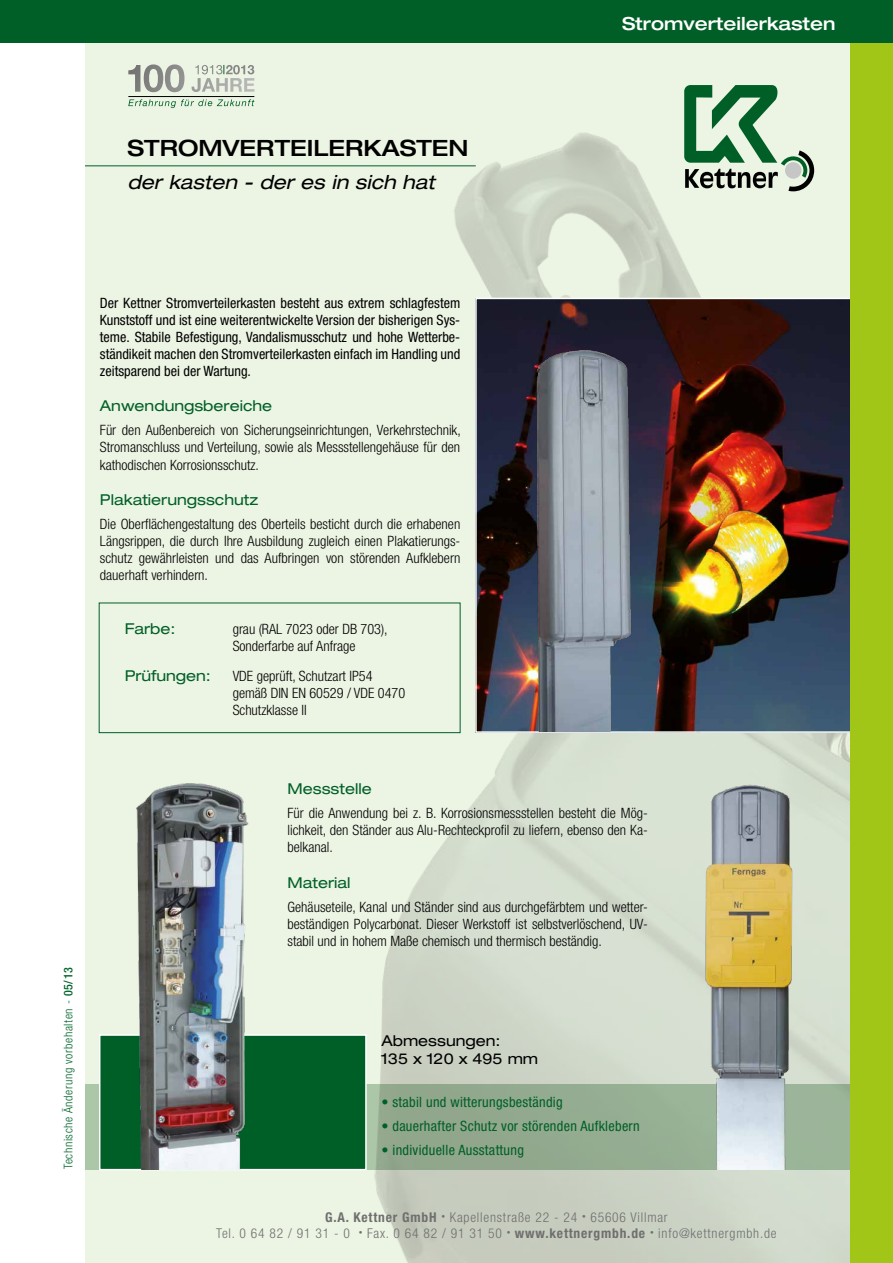
<style>
.page{position:relative;width:893px;height:1263px;background:#fff}
.page>*{position:absolute;margin:0;border:0;box-sizing:border-box;transform-origin:0 0}
.t1{font:500 expanded 22.5px "Helvetica Neue LT Std";color:#000}
.t2{font:italic expanded 19.5px "Helvetica Neue LT Std";color:#000}
.t3{font:500 expanded 18px "Helvetica Neue LT Std";color:#fff}
.t4{font:expanded 15px "Helvetica Neue LT Std";color:#005f27}
.t5{font:expanded 15px/18px "Helvetica Neue LT Std";color:#000}
.t6{font:300 condensed 14.25px/17.1px "Helvetica Neue LT Std";color:#000;text-align:justify}
.t7{font:condensed 14.25px/17.1px "Helvetica Neue LT Std";color:#000;text-align:justify}
.t8{font:condensed 14.25px "Helvetica Neue LT Std";letter-spacing:.02em;color:#005f27}
.t9{font:300 condensed 13.5px/16.2px "Helvetica Neue LT Std";letter-spacing:.06em;color:#706f6f;text-align:center}
.t10{font:300 condensed 12px "Helvetica Neue LT Std";letter-spacing:.05em;color:#00652a}
.s1{font-weight:500}
.s2{font-weight:700}
</style>
<div class="page">
<img style="left:85px;top:43px;width:765px;height:1220px">
<div style="left:99px;top:603px;width:361px;height:130px;border:1px solid #005f27"></div>
<svg style="left:85px;top:1084px;width:765px;height:85px;background:#94ac90"></svg>
<div style="left:99px;top:1034px;width:268px;height:136px;background:#005f27;border:2px solid #fff"></div>
<img style="left:478px;top:301px;width:372px;height:429px">
<hr style="left:85px;top:166px;width:391px;height:1px;background:#005f27">
<img style="left:107px;top:755px;width:181px;height:414px">
<img style="left:511px;top:350px;width:124px;height:381px">
<img style="left:662px;top:762px;width:177px;height:407px">
<div style="left:850px;top:0;width:43px;height:1263px;background:#a2c617"></div>
<div style="left:0;top:0;width:893px;height:43px;background:#005f27"></div>
<svg style="left:684px;top:85px;width:130px;height:106px;background:#95b59a"></svg>
<svg style="left:128px;top:64px;width:56px;height:28px;background:#b7bbb2"></svg>
<svg style="left:192px;top:65px;width:62px;height:27px;background:#ced3c8"></svg>
<svg style="left:128px;top:99px;width:126px;height:9px"></svg>
<hr style="left:128px;top:96px;width:126px;height:1px;background:#000">
<p class="t3" style="left:622px;top:12px;width:215px">Stromverteilerkasten</p>
<h1 class="t1" style="left:128px;top:134px;width:342px">STROMVERTEILERKASTEN</h1>
<h2 class="t2" style="left:128px;top:171px;width:309px">der kasten - der es in sich hat</h2>
<p class="t7" style="left:100px;top:294px;width:362px">Der Kettner Stromverteilerkasten besteht aus extrem schlagfestem Kunststoff und ist eine weiterentwickelte Version der bisherigen Sys&shy;teme. Stabile Befestigung, Vandalismusschutz und hohe Wetterbe&shy;ständikeit machen den Stromverteilerkasten einfach im Handling und zeitsparend bei der Wartung.</p>
<p class="t4" style="left:100px;top:397px;width:174px">Anwendungsbereiche</p>
<p class="t6" style="left:100px;top:422px;width:362px">Für den Außenbereich von Sicherungseinrichtungen, Verkehrstechnik, Stromanschluss und Verteilung, sowie als Messstellengehäuse für den kathodischen Korrosionsschutz.</p>
<p class="t4" style="left:100px;top:490px;width:160px">Plakatierungsschutz</p>
<p class="t6" style="left:100px;top:515px;width:362px">Die Oberflächengestaltung des Oberteils besticht durch die erhabenen Längsrippen, die durch Ihre Ausbildung zugleich einen Plakatierungs&shy;schutz gewährleisten und das Aufbringen von störenden Aufklebern dauerhaft verhindern.</p>
<p class="t4" style="left:125px;top:620px;width:52px">Farbe:</p>
<p class="t6" style="left:233px;top:620px;width:156px">grau (RAL 7023 oder DB 703),<br>Sonderfarbe auf Anfrage</p>
<p class="t4" style="left:125px;top:667px;width:88px">Prüfungen:</p>
<p class="t6" style="left:233px;top:667px;width:174px;text-align:left">VDE geprüft, Schutzart IP54 gemäß DIN EN 60529 / VDE 0470<br>Schutzklasse II</p>
<p class="t10" style="left:61px;top:1169px;width:204px;rotate:-90deg">Technische Änderung vorbehalten - <span class="s1">05/13</span></p>
<p class="t4" style="left:288px;top:780px;width:86px">Messstelle</p>
<p class="t6" style="left:288px;top:804px;width:362px">Für die Anwendung bei z. B. Korrosionsmessstellen besteht die Mög&shy;lichkeit, den Ständer aus Alu-Rechteckprofil zu liefern, ebenso den Ka&shy;belkanal.</p>
<p class="t4" style="left:288px;top:873px;width:65px">Material</p>
<p class="t6" style="left:288px;top:898px;width:362px">Gehäuseteile, Kanal und Ständer sind aus durchgefärbtem und wetter&shy;beständigen Polycarbonat. Dieser Werkstoff ist selbstverlöschend, UV&shy;stabil und in hohem Maße chemisch und thermisch beständig.</p>
<p class="t5" style="left:381px;top:1031px;width:158px">Abmessungen:<br>135 x 120 x 495 mm</p>
<p class="t8" style="left:381px;top:1094px;width:183px">• stabil und witterungsbeständig</p>
<p class="t8" style="left:381px;top:1118px;width:260px">• dauerhafter Schutz vor störenden Aufklebern</p>
<p class="t8" style="left:381px;top:1142px;width:144px">• individuelle Ausstattung</p>
<p class="t9" style="left:216px;top:1208px;width:562px"><span class="s2">G.A. Kettner GmbH</span> <sup>•</sup> Kapellenstraße 22 - 24 <sup>•</sup> 65606 Villmar<br>Tel. 0 64 82 / 91 31 - 0 <sup>•</sup> Fax. 0 64 82 / 91 31 50 <sup>•</sup> <span class="s2">www.kettnergmbh.de</span> <sup>•</sup> info@kettnergmbh.de</p>
</div>
